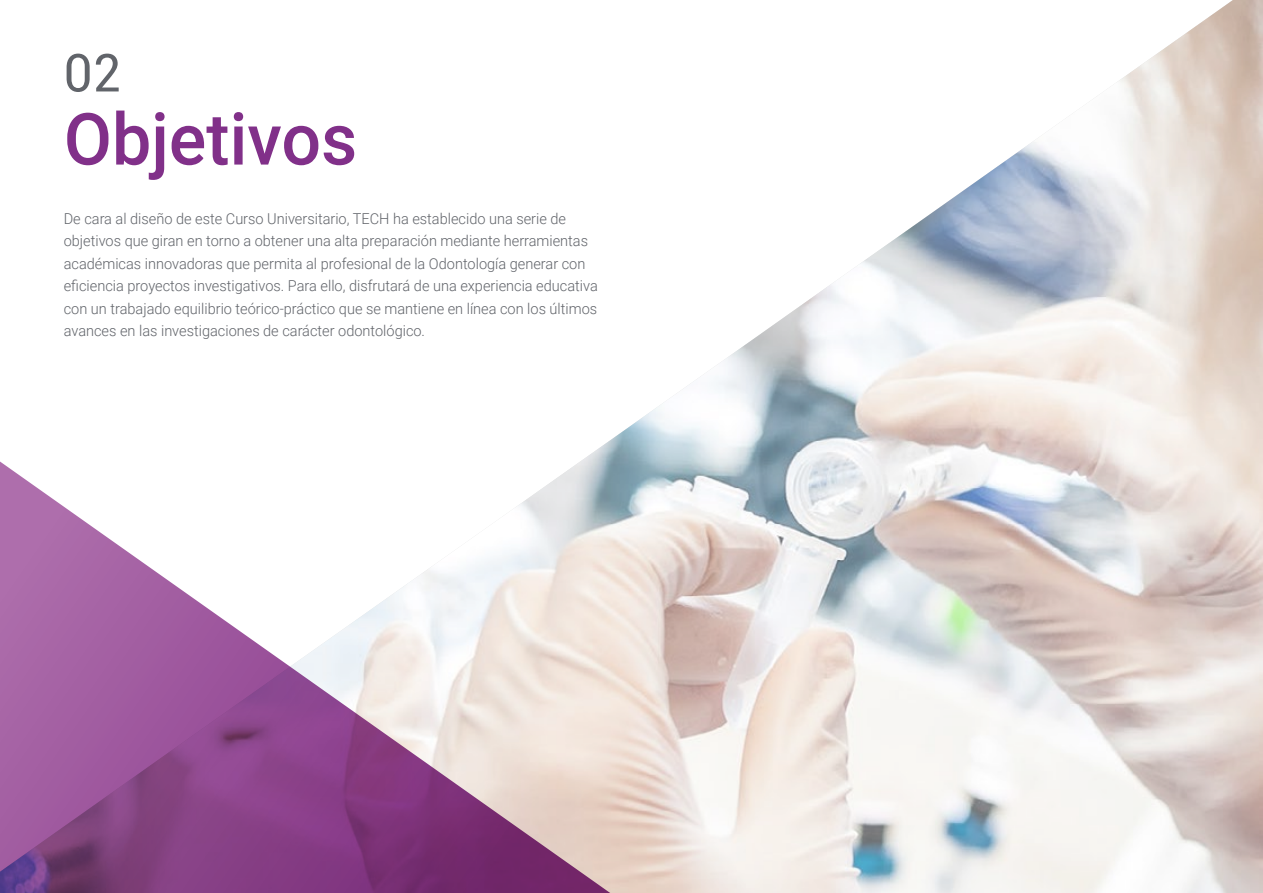
<style>
.page{position:relative;width:1263px;height:893px;background:#fff}
.page>*{position:absolute;margin:0;border:0;box-sizing:border-box;transform-origin:0 0}
.t1{font:500 72px "Roboto";color:#813089}
.t2{font:52.5px "Roboto";color:#61646a}
.t3{font:300 15px/22.5px "Roboto";color:#61646a}
</style>
<div class="page">
<img style="left:602px;top:0;width:661px;height:893px">
<svg style="left:0;top:446px;width:640px;height:447px"></svg>
<h2 class="t2" style="left:64px;top:36px;width:59px">02</h2>
<h1 class="t1" style="left:64px;top:89px;width:295px">Objetivos</h1>
<p class="t3" style="left:64px;top:207px;width:535px">De cara al diseño de este Curso Universitario, TECH ha establecido una serie de objetivos que giran en torno a obtener una alta preparación mediante herramientas académicas innovadoras que permita al profesional de la Odontología generar con eficiencia proyectos investigativos. Para ello, disfrutará de una experiencia educativa con un trabajado equilibrio teórico-práctico que se mantiene en línea con los últimos avances en las investigaciones de carácter odontológico.</p>
</div>
